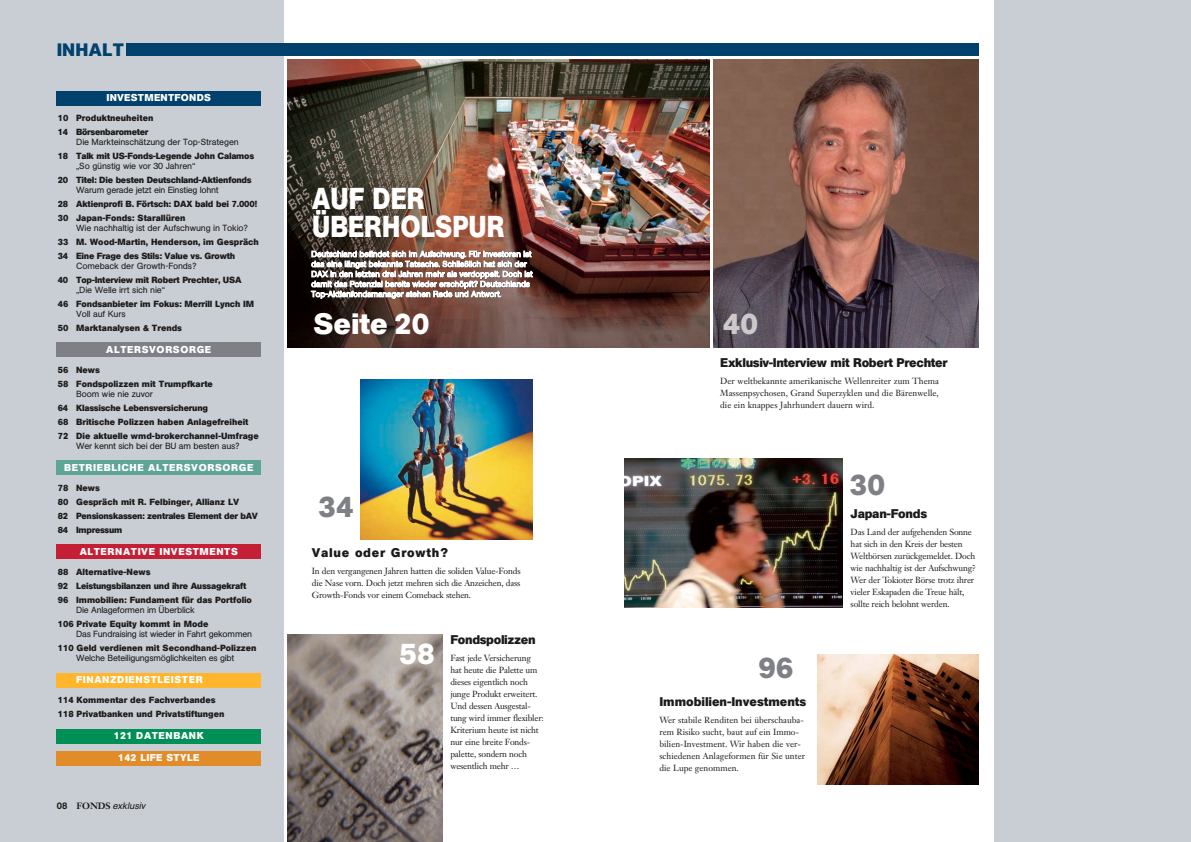
<style>
.page{position:relative;width:1191px;height:842px;background:#fff}
.page>*{position:absolute;margin:0;border:0;box-sizing:border-box;transform-origin:0 0}
.t1{font:28.8px/28px "AG Buch Fett";color:#fff;scale:.83 1}
.t2{font:28px "AG Buch Fett";color:#fff}
.t3{font:28px "AG Buch Fett";color:#7f8085}
.t4{font:28px "AG Buch Fett";color:#cbc9ca}
.t5{font:17.1px "AG Buch Fett";letter-spacing:.01em;color:#00426d}
.t6{font:12px "AG Buch Fett";letter-spacing:-.025em;color:#1c1b19}
.t7{font:12px "AG Buch Fett";color:#1c1b19}
.t8{font:12px "AG Buch Fett";letter-spacing:.065em;color:#1c1b19}
.t9{font:9.5px "AG Buch Fett";letter-spacing:.065em;color:#fff}
.t10{font:9.5px "AG Buch Fett";letter-spacing:.025em;color:#fff}
.t11{font:9.5px "AG Buch Fett";letter-spacing:.03em;color:#fff}
.t12{font:italic 9px "AG Buch Normal";color:#1c1b19}
.t13{font:8.8px/12px "Janson Text";letter-spacing:-.02em;color:#1c1b19;text-align:justify}
.t14{font:8.8px/12px "Janson Text";color:#1c1b19}
.t15{font:8.5px/14px "AG Buch Fett";color:#1c1b19}
.t16{font:8.5px "AG Buch Normal";letter-spacing:-.025em;color:#1c1b19}
.t17{font:8.5px "AG Buch Fett";letter-spacing:-.025em;color:#1c1b19}
.t18{font:8.5px/14px "AG Buch Fett";letter-spacing:-.03em;color:#1c1b19}
.t19{font:8.5px/14px "AG Buch Fett";letter-spacing:-.02em;color:#1c1b19}
.t20{font:8px/10px "AG Buch Normal";letter-spacing:-.01em;color:#fff}
.s1{font-family:"AG Buch Halb Fett";font-style:normal}
.s2{font-family:"Janson Text";font-weight:700;font-style:normal}
</style>
<div class="page">
<div style="left:0;top:1px;width:283px;height:841px;background:#c9cdd4"></div>
<div style="left:57px;top:461px;width:204px;height:14px;background:#5ea497"></div>
<img style="left:817px;top:655px;width:161px;height:129px">
<img style="left:287px;top:635px;width:155px;height:207px">
<img style="left:713px;top:59px;width:265px;height:289px">
<img style="left:287px;top:59px;width:423px;height:289px">
<img style="left:361px;top:379px;width:172px;height:160px">
<img style="left:625px;top:459px;width:217px;height:149px">
<div style="left:57px;top:91px;width:204px;height:14px;background:#00426d"></div>
<div style="left:57px;top:343px;width:204px;height:14px;background:#7f8085"></div>
<div style="left:57px;top:673px;width:204px;height:14px;background:#ffb62c"></div>
<div style="left:57px;top:729px;width:204px;height:14px;background:#009055"></div>
<div style="left:57px;top:751px;width:204px;height:14px;background:#e18c28"></div>
<div style="left:57px;top:545px;width:204px;height:14px;background:#c51f36"></div>
<div style="left:126px;top:43px;width:852px;height:13px;background:#00426d"></div>
<div style="left:993px;top:1px;width:197px;height:841px;background:#c9cdd4"></div>
<h3 class="t5" style="left:57px;top:44px;width:69px">INHALT</h3>
<p class="t10" style="left:107px;top:94px;width:106px">INVESTMENTFONDS</p>
<p class="t15" style="left:58px;top:112px;width:97px">10 Produktneuheiten<br>14 Börsenbarometer</p>
<p class="t16" style="left:76px;top:139px;width:164px">Die Markteinschätzung der Top-Strategen</p>
<p class="t17" style="left:58px;top:153px;width:198px">18 Talk mit US-Fonds-Legende John Calamos</p>
<p class="t16" style="left:76px;top:163px;width:121px">„So günstig wie vor 30 Jahren“</p>
<p class="t17" style="left:58px;top:177px;width:195px">20 Titel: Die besten Deutschland-Aktienfonds</p>
<p class="t16" style="left:76px;top:187px;width:144px">Warum gerade jetzt ein Einstieg lohnt</p>
<p class="t19" style="left:58px;top:198px;width:201px">28 Aktienprofi B. Förtsch: DAX bald bei 7.000!<br>30 Japan-Fonds: Starallüren</p>
<p class="t16" style="left:76px;top:225px;width:173px">Wie nachhaltig ist der Aufschwung in Tokio?</p>
<p class="t15" style="left:58px;top:236px;width:203px">33 M. Wood-Martin, Henderson, im Gespräch<br>34 Eine Frage des Stils: Value vs. Growth</p>
<p class="t16" style="left:76px;top:263px;width:122px">Comeback der Growth-Fonds?</p>
<p class="t17" style="left:58px;top:277px;width:185px">40 Top-Interview mit Robert Prechter, USA</p>
<p class="t16" style="left:76px;top:287px;width:90px">„Die Welle irrt sich nie“</p>
<p class="t15" style="left:58px;top:298px;width:198px">46 Fondsanbieter im Fokus: Merrill Lynch IM</p>
<p class="t16" style="left:76px;top:311px;width:51px">Voll auf Kurs</p>
<p class="t15" style="left:58px;top:322px;width:126px">50 Marktanalysen &amp; Trends</p>
<p class="t9" style="left:106px;top:346px;width:107px">ALTERSVORSORGE</p>
<p class="t15" style="left:58px;top:364px;width:157px">56 News<br>58 Fondspolizzen mit Trumpfkarte</p>
<p class="t16" style="left:76px;top:391px;width:78px">Boom wie nie zuvor</p>
<p class="t15" style="left:58px;top:402px;width:202px">64 Klassische Lebensversicherung<br>68 Britische Polizzen haben Anlagefreiheit<br>72 Die aktuelle wmd-brokerchannel-Umfrage</p>
<p class="t16" style="left:76px;top:443px;width:165px">Wer kennt sich bei der BU am besten aus?</p>
<p class="t9" style="left:64px;top:464px;width:191px">BETRIEBLICHE ALTERSVORSORGE</p>
<p class="t18" style="left:58px;top:482px;width:202px">78 News<br>80 Gespräch mit R. Felbinger, Allianz LV<br>82 Pensionskassen: zentrales Element der bAV<br>84 Impressum</p>
<p class="t9" style="left:80px;top:548px;width:160px">ALTERNATIVE INVESTMENTS</p>
<p class="t15" style="left:58px;top:566px;width:196px">88 Alternative-News<br>92 Leistungsbilanzen und ihre Aussagekraft<br>96 Immobilien: Fundament für das Portfolio</p>
<p class="t16" style="left:76px;top:607px;width:120px">Die Anlageformen im Überblick</p>
<p class="t15" style="left:58px;top:618px;width:152px">106 Private Equity kommt in Mode</p>
<p class="t16" style="left:76px;top:631px;width:177px">Das Fundraising ist wieder in Fahrt gekommen</p>
<p class="t15" style="left:58px;top:642px;width:200px">110 Geld verdienen mit Secondhand-Polizzen</p>
<p class="t16" style="left:76px;top:655px;width:160px">Welche Beteiligungsmöglichkeiten es gibt</p>
<p class="t9" style="left:76px;top:676px;width:128px">FINANZDIENSTLEISTER</p>
<p class="t15" style="left:58px;top:694px;width:168px">114 Kommentar des Fachverbandes<br>118 Privatbanken und Privatstiftungen</p>
<p class="t9" style="left:114px;top:732px;width:91px">121 DATENBANK</p>
<p class="t11" style="left:118px;top:754px;width:83px">142 LIFE STYLE</p>
<p class="t12" style="left:57px;top:803px;width:92px"><span class="s1">08</span> <span class="s2">FONDS</span> exklusiv</p>
<h1 class="t1" style="left:312px;top:187px;width:233px">AUF DER<br>ÜBERHOLSPUR</h1>
<p class="t20" style="left:311px;top:250px;width:223px">Deutschland befindet sich im Aufschwung. Für Investoren ist das eine längst bekannte Tatsache. Schließlich hat sich der DAX in den letzten drei Jahren mehr als verdoppelt. Doch ist damit das Potenzial bereits wieder erschöpft? Deutschlands Top-Aktienfondsmanager stehen Rede und Antwort.</p>
<h2 class="t2" style="left:313px;top:313px;width:117px">Seite 20</h2>
<h2 class="t3" style="left:318px;top:497px;width:37px">34</h2>
<h3 class="t8" style="left:312px;top:548px;width:137px">Value oder Growth?</h3>
<p class="t13" style="left:312px;top:565px;width:210px">In den vergangenen Jahren hatten die soliden Value-Fonds die Nase vorn. Doch jetzt mehren sich die Anzeichen, dass Growth-Fonds vor einem Comeback stehen.</p>
<h2 class="t2" style="left:400px;top:643px;width:37px">58</h2>
<h3 class="t6" style="left:450px;top:635px;width:87px">Fondspolizzen</h3>
<p class="t13" style="left:450px;top:653px;width:95px;text-align:left">Fast jede Versicherung hat heute die Palette um dieses eigentlich noch junge Produkt erweitert.<br>Und dessen Ausgestal&shy;tung wird immer flexibler:<br>Kriterium heute ist nicht nur eine breite Fonds&shy;palette, sondern noch wesentlich mehr …</p>
<h2 class="t4" style="left:723px;top:313px;width:37px">40</h2>
<h3 class="t6" style="left:720px;top:358px;width:229px">Exklusiv-Interview mit Robert Prechter</h3>
<p class="t13" style="left:720px;top:375px;width:220px">Der weltbekannte amerikanische Wellenreiter zum Thema Massenpsychosen, Grand Superzyklen und die Bärenwelle, die ein knappes Jahrhundert dauern wird.</p>
<h2 class="t3" style="left:850px;top:475px;width:37px">30</h2>
<h2 class="t3" style="left:758px;top:657px;width:37px">96</h2>
<h3 class="t7" style="left:659px;top:697px;width:148px">Immobilien-Investments</h3>
<p class="t14" style="left:659px;top:714px;width:147px">Wer stabile Renditen bei überschauba&shy;rem Risiko sucht, baut auf ein Immo&shy;bilien-Investment. Wir haben die ver&shy;schiedenen Anlageformen für Sie unter die Lupe genommen.</p>
<h3 class="t6" style="left:850px;top:509px;width:78px">Japan-Fonds</h3>
<p class="t13" style="left:850px;top:527px;width:127px;text-align:left">Das Land der aufgehenden Sonne hat sich in den Kreis der besten<br>Weltbörsen zurückgemeldet. Doch wie nachhaltig ist der Aufschwung?<br>Wer der Tokioter Börse trotz ihrer vieler Eskapaden die Treue hält, sollte reich belohnt werden.</p>
</div>
